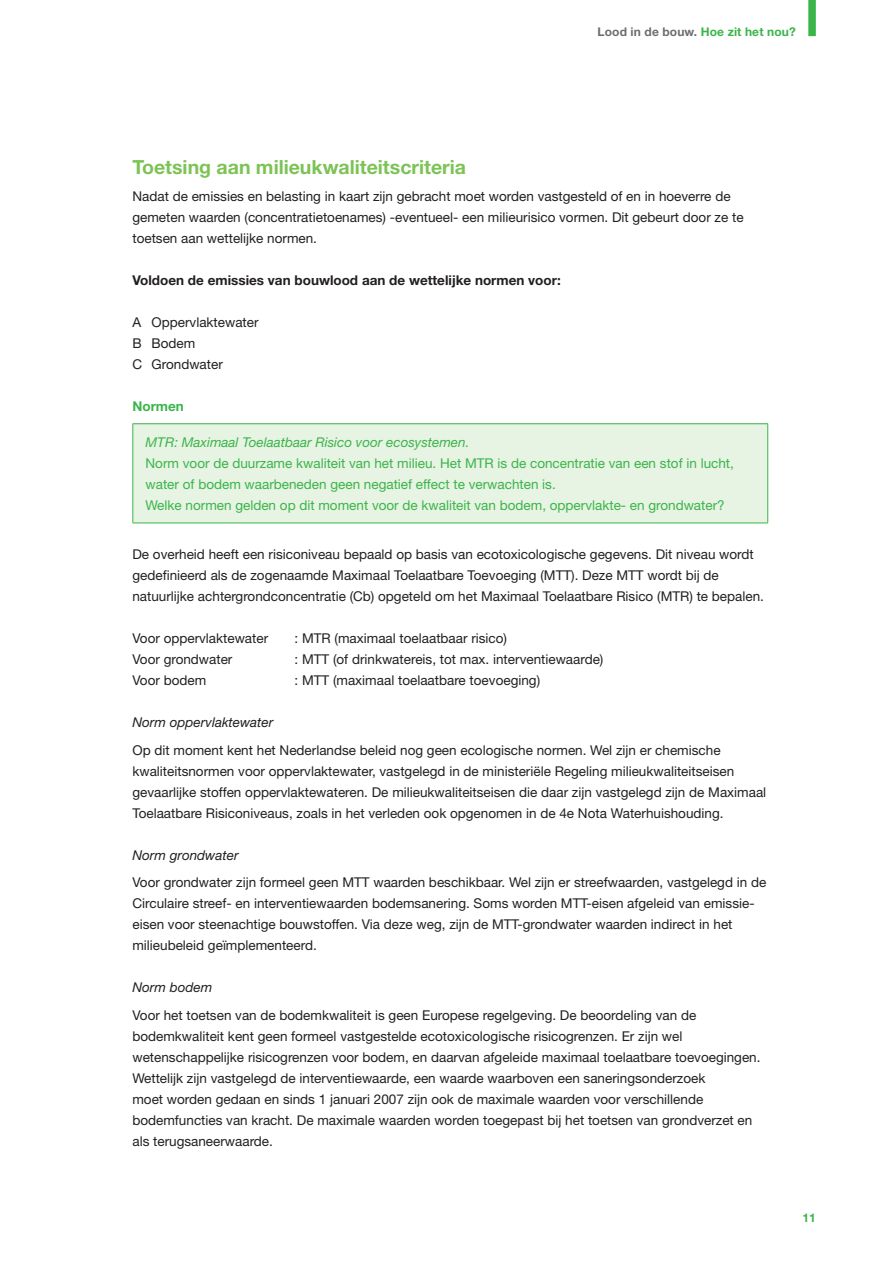
<style>
.page{position:relative;width:895px;height:1265px;background:#fff}
.page>*{position:absolute;margin:0;border:0;box-sizing:border-box;transform-origin:0 0}
.t1{font:700 19.5px "Helvetica Neue";color:#7cc356}
.t2{font:13.5px/21px "Helvetica Neue";color:#231f20}
.t3{font:13.5px/21px "Helvetica Neue";color:#3ab54a}
.t4{font:700 13.5px "Helvetica Neue";color:#231f20}
.t5{font:italic 13.5px "Helvetica Neue";color:#3ab54a}
.t6{font:italic 13.5px "Helvetica Neue";color:#231f20}
.t7{font:700 13.5px "Helvetica Neue";color:#3ab54a}
.t8{font:700 12px "Helvetica Neue";letter-spacing:.01em;color:#6c6d70}
.t9{font:700 12px "Helvetica Neue";color:#3ab54a}
.s1{color:#3ab54a}
</style>
<div class="page">
<div style="left:808px;top:0;width:7px;height:36px;background:#3ab54a"></div>
<div style="left:133px;top:424px;width:634px;height:99px;background:#e7f3e3"></div>
<hr style="left:132px;top:423px;width:636px;height:1px;background:#3ab54a">
<hr style="left:132px;top:424px;width:1px;height:99px;background:#3ab54a">
<hr style="left:767px;top:424px;width:1px;height:99px;background:#3ab54a">
<hr style="left:132px;top:523px;width:636px;height:1px;background:#3ab54a">
<p class="t8" style="left:597px;top:24px;width:200px">Lood in de bouw. <span class="s1">Hoe zit het nou?</span></p>
<h1 class="t1" style="left:132px;top:155px;width:335px">Toetsing aan milieukwaliteitscriteria</h1>
<p class="t2" style="left:132px;top:185px;width:612px">Nadat de emissies en belasting in kaart zijn gebracht moet worden vastgesteld of en in hoeverre de gemeten waarden (concentratietoenames) -eventueel- een milieurisico vormen. Dit gebeurt door ze te toetsen aan wettelijke normen.</p>
<p class="t4" style="left:132px;top:272px;width:430px">Voldoen de emissies van bouwlood aan de wettelijke normen voor:</p>
<p class="t2" style="left:132px;top:312px;width:128px">A Oppervlaktewater<br>B Bodem<br>C Grondwater</p>
<p class="t7" style="left:132px;top:398px;width:53px">Normen</p>
<p class="t5" style="left:146px;top:434px;width:325px">MTR: Maximaal Toelaatbaar Risico voor ecosystemen.</p>
<p class="t3" style="left:146px;top:453px;width:590px">Norm voor de duurzame kwaliteit van het milieu. Het MTR is de concentratie van een stof in lucht, water of bodem waarbeneden geen negatief effect te verwachten is.<br>Welke normen gelden op dit moment voor de kwaliteit van bodem, oppervlakte- en grondwater?</p>
<p class="t2" style="left:132px;top:544px;width:633px">De overheid heeft een risiconiveau bepaald op basis van ecotoxicologische gegevens. Dit niveau wordt gedefinieerd als de zogenaamde Maximaal Toelaatbare Toevoeging (MTT). Deze MTT wordt bij de natuurlijke achtergrondconcentratie (Cb) opgeteld om het Maximaal Toelaatbare Risico (MTR) te bepalen.</p>
<p class="t2" style="left:132px;top:628px;width:137px">Voor oppervlaktewater</p>
<p class="t2" style="left:294px;top:628px;width:214px">: MTR (maximaal toelaatbaar risico)</p>
<p class="t2" style="left:132px;top:649px;width:101px">Voor grondwater</p>
<p class="t2" style="left:294px;top:649px;width:310px">: MTT (of drinkwatereis, tot max. interventiewaarde)</p>
<p class="t2" style="left:132px;top:670px;width:75px">Voor bodem</p>
<p class="t2" style="left:294px;top:670px;width:247px">: MTT (maximaal toelaatbare toevoeging)</p>
<p class="t6" style="left:132px;top:714px;width:142px">Norm oppervlaktewater</p>
<p class="t2" style="left:132px;top:739px;width:635px">Op dit moment kent het Nederlandse beleid nog geen ecologische normen. Wel zijn er chemische kwaliteitsnormen voor oppervlaktewater, vastgelegd in de ministeriële Regeling milieukwaliteitseisen gevaarlijke stoffen oppervlaktewateren. De milieukwaliteitseisen die daar zijn vastgelegd zijn de Maximaal Toelaatbare Risiconiveaus, zoals in het verleden ook opgenomen in de 4e Nota Waterhuishouding.</p>
<p class="t6" style="left:132px;top:847px;width:108px">Norm grondwater</p>
<p class="t2" style="left:132px;top:872px;width:635px">Voor grondwater zijn formeel geen MTT waarden beschikbaar. Wel zijn er streefwaarden, vastgelegd in de Circulaire streef- en interventiewaarden bodemsanering. Soms worden MTT-eisen afgeleid van emissie&shy;eisen voor steenachtige bouwstoffen. Via deze weg, zijn de MTT-grondwater waarden indirect in het milieubeleid geïmplementeerd.</p>
<p class="t6" style="left:132px;top:979px;width:81px">Norm bodem</p>
<p class="t2" style="left:132px;top:1004px;width:629px">Voor het toetsen van de bodemkwaliteit is geen Europese regelgeving. De beoordeling van de bodemkwaliteit kent geen formeel vastgestelde ecotoxicologische risicogrenzen. Er zijn wel wetenschappelijke risicogrenzen voor bodem, en daarvan afgeleide maximaal toelaatbare toevoegingen.<br>Wettelijk zijn vastgelegd de interventiewaarde, een waarde waarboven een saneringsonderzoek<br>moet worden gedaan en sinds 1 januari 2007 zijn ook de maximale waarden voor verschillende bodemfuncties van kracht. De maximale waarden worden toegepast bij het toetsen van grondverzet en als terugsaneerwaarde.</p>
<p class="t9" style="left:802px;top:1211px;width:15px">11</p>
</div>
